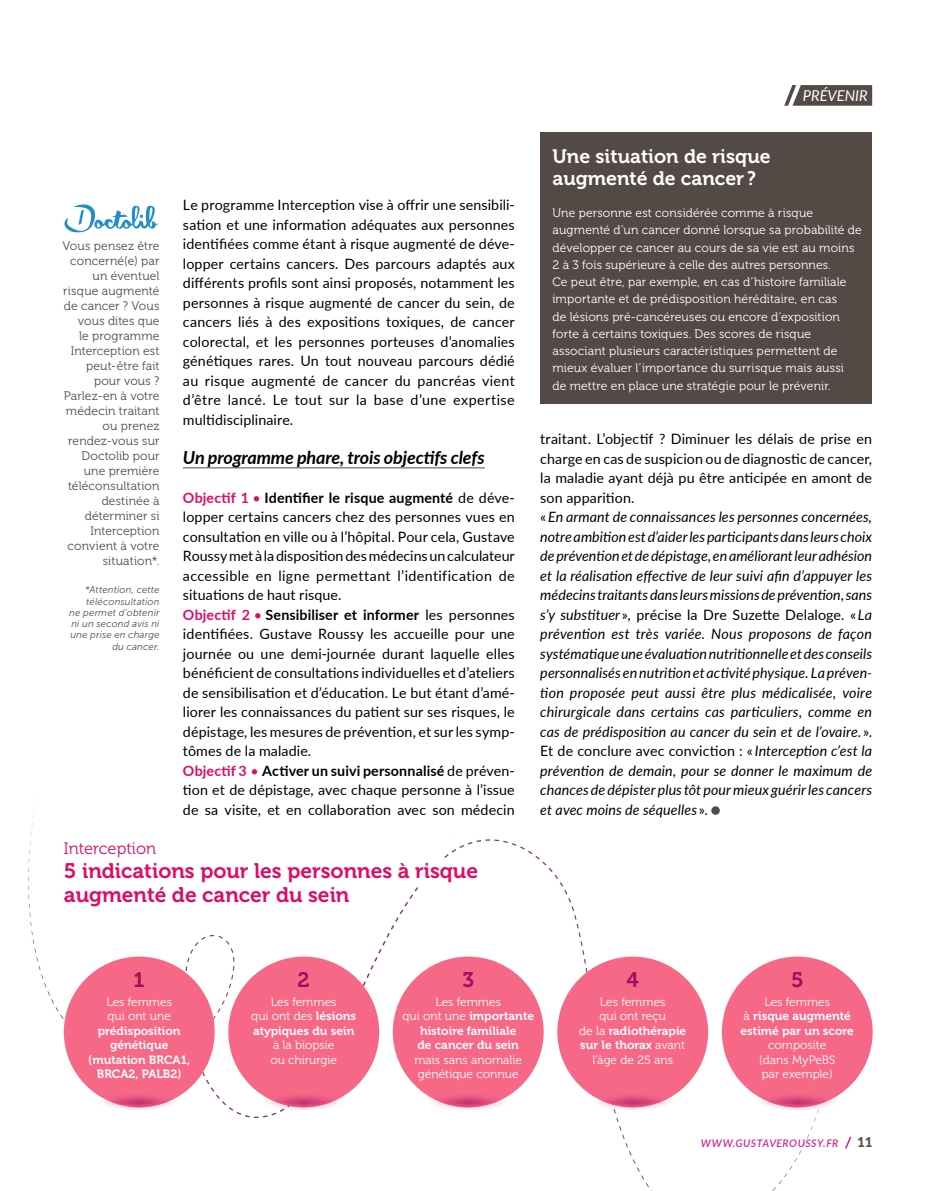
<style>
.page{position:relative;width:936px;height:1191px;background:#fff}
.page>*{position:absolute;margin:0;border:0;box-sizing:border-box;transform-origin:0 0}
.t1{font:21px/24px "Museo 700";color:#e10a62}
.t2{font:21px "Museo 700";color:#a70c61}
.t3{font:19.5px/22.5px "Museo 700";color:#fff}
.t4{font:italic 700 18px "Lato";letter-spacing:-.005em;color:#000}
.t5{font:16.5px "Museo 300";color:#e10a62}
.t6{font:italic 15px "Lato";color:#fff}
.t7{font:14.25px/19.5px "Lato";letter-spacing:.01em;color:#000;text-align:justify}
.t8{font:italic 14.25px/19.5px "Lato";letter-spacing:.005em;color:#000}
.t9{font:800 13.5px "Lato";color:#534a46}
.t10{font:12.3px/17.2px "Museo 300";letter-spacing:.01em;color:#fff}
.t11{font:12.3px/15px "Museo 300";letter-spacing:.01em;color:#4d4d4c;text-align:right}
.t12{font:12px/14.4px "Museo 700";color:#fff;text-align:center}
.t13{font:12px/14.4px "Museo 300";color:#fff}
.t14{font:italic 600 10.5px "Lato";letter-spacing:.045em;color:#d42394}
.t15{font:italic 9.75px/11.2px "Museo Sans 300";letter-spacing:.02em;color:#4d4d4c;text-align:right}
.s1{font-weight:700;color:#e10a62}
.s2{color:#e00c62}
.s3{font-weight:700}
.s4{font-style:normal}
.s5{font-family:"Museo 700"}
.s6{font-family:"Museo 300"}
</style>
<div class="page">
<svg style="left:28px;top:806px;width:390px;height:312px"></svg>
<svg style="left:476px;top:839px;width:173px;height:349px"></svg>
<svg style="left:773px;top:1111px;width:45px;height:79px"></svg>
<svg style="left:844px;top:1136px;width:8px;height:13px"></svg>
<svg style="left:784px;top:85px;width:88px;height:21px;background:#665e5b"></svg>
<hr style="left:183px;top:467px;width:302px;height:1px;background:#534a46">
<div style="left:540px;top:424px;width:332px;height:437px;background:#fff"></div>
<div style="left:711px;top:806px;width:8px;height:8px;background:#534a46;border-radius:50%"></div>
<svg style="left:64px;top:204px;width:95px;height:28px"></svg>
<div style="left:64px;top:956px;width:151px;height:151px;background:#f76887;border-radius:50%"></div>
<div style="left:393px;top:956px;width:150px;height:151px;background:#f76887;border-radius:50%"></div>
<div style="left:228px;top:956px;width:151px;height:151px;background:#f76887;border-radius:50%"></div>
<div style="left:557px;top:956px;width:151px;height:151px;background:#f76887;border-radius:50%"></div>
<div style="left:721px;top:956px;width:151px;height:151px;background:#f76887;border-radius:50%"></div>
<svg style="left:94px;top:1092px;width:88px;height:20px"></svg>
<svg style="left:260px;top:1092px;width:87px;height:20px"></svg>
<svg style="left:588px;top:1092px;width:88px;height:20px"></svg>
<svg style="left:424px;top:1092px;width:88px;height:20px"></svg>
<svg style="left:753px;top:1092px;width:88px;height:20px"></svg>
<div style="left:540px;top:132px;width:332px;height:271px;background:#534a46"></div>
<div style="left:64px;top:841px;width:440px;height:60px;background:#fff"></div>
<p class="t11" style="left:63px;top:238px;width:98px">Vous pensez être concerné(e) par un éventuel risque augmenté de cancer ? Vous vous dites que<br>le programme<br>Interception est peut-être fait pour vous ?<br>Parlez-en à votre médecin traitant ou prenez rendez-vous sur<br>Doctolib pour une première téléconsultation destinée à déterminer si<br>Interception convient à votre situation*.</p>
<p class="t15" style="left:69px;top:584px;width:92px">*Attention, cette téléconsultation<br>ne permet d’obtenir ni un second avis ni une prise en charge du cancer.</p>
<p class="t7" style="left:183px;top:194px;width:333px">Le programme Interception vise à offrir une sensibili&shy;sation et une information adéquates aux personnes identifiées comme étant à risque augmenté de déve&shy;lopper certains cancers. Des parcours adaptés aux différents profils sont ainsi proposés, notamment les personnes à risque augmenté de cancer du sein, de cancers liés à des expositions toxiques, de cancer colorectal, et les personnes porteuses d’anomalies génétiques rares. Un tout nouveau parcours dédié au risque augmenté de cancer du pancréas vient d’être lancé. Le tout sur la base d’une expertise multidisciplinaire.</p>
<p class="t4" style="left:183px;top:444px;width:303px">Un programme phare, trois objectifs clefs</p>
<p class="t7" style="left:183px;top:487px;width:333px;text-align:left"><span class="s1">Objectif 1</span> <span class="s2">•</span> <span class="s3">Identifier le risque augmenté</span> de déve&shy;lopper certains cancers chez des personnes vues en consultation en ville ou à l’hôpital. Pour cela, Gustave Roussy met à la disposition des médecins un calculateur accessible en ligne permettant l’identification de situations de haut risque.<br><span class="s1">Objectif 2</span> <span class="s2">•</span> <span class="s3">Sensibiliser et informer</span> les personnes identifiées. Gustave Roussy les accueille pour une journée ou une demi-journée durant laquelle elles bénéficient de consultations individuelles et d’ateliers de sensibilisation et d’éducation. Le but étant d’amé&shy;liorer les connaissances du patient sur ses risques, le dépistage, les mesures de prévention, et sur les symp&shy;tômes de la maladie.<br><span class="s1">Objectif 3</span> <span class="s2">•</span> <span class="s3">Activer un suivi personnalisé</span> de préven&shy;tion et de dépistage, avec chaque personne à l’issue de sa visite, et en collaboration avec son médecin</p>
<p class="t5" style="left:64px;top:839px;width:94px">Interception</p>
<h1 class="t1" style="left:64px;top:858px;width:415px">5 indications pour les personnes à risque augmenté de cancer du sein</h1>
<p class="t6" style="left:802px;top:85px;width:66px">PRÉVENIR</p>
<h2 class="t3" style="left:552px;top:145px;width:220px">Une situation de risque augmenté de cancer ?</h2>
<p class="t10" style="left:552px;top:204px;width:311px">Une personne est considérée comme à risque augmenté d’un cancer donné lorsque sa probabilité de développer ce cancer au cours de sa vie est au moins 2 à 3 fois supérieure à celle des autres personnes.<br>Ce peut être, par exemple, en cas d’histoire familiale importante et de prédisposition héréditaire, en cas<br>de lésions pré-cancéreuses ou encore d’exposition forte à certains toxiques. Des scores de risque associant plusieurs caractéristiques permettent de mieux évaluer l’importance du surrisque mais aussi<br>de mettre en place une stratégie pour le prévenir.</p>
<p class="t8" style="left:540px;top:428px;width:333px"><span class="s4">traitant. L’objectif ? Diminuer les délais de prise en charge en cas de suspicion ou de diagnostic de cancer, la maladie ayant déjà pu être anticipée en amont de son apparition.<br>«</span> En armant de connaissances les personnes concernées, notre ambition est d’aider les participants dans leurs choix de prévention et de dépistage, en améliorant leur adhésion et la réalisation effective de leur suivi afin d’appuyer les médecins traitants dans leurs missions de prévention, sans s’y substituer <span class="s4">», précise la Dre Suzette Delaloge. «</span> La prévention est très variée. Nous proposons de façon systématique une évaluation nutritionnelle et des conseils personnalisés en nutrition et activité physique. La préven&shy;tion proposée peut aussi être plus médicalisée, voire chirurgicale dans certains cas particuliers, comme en cas de prédisposition au cancer du sein et de l’ovaire. <span class="s4">».<br>Et de conclure avec conviction : «</span> Interception c’est la prévention de demain, pour se donner le maximum de chances de dépister plus tôt pour mieux guérir les cancers et avec moins de séquelles <span class="s4">».</span></p>
<h1 class="t2" style="left:134px;top:968px;width:13px">1</h1>
<p class="t13" style="left:106px;top:995px;width:67px">Les femmes qui ont une</p>
<p class="t12" style="left:88px;top:1023px;width:103px">prédisposition génétique (mutation BRCA1,<br>BRCA2, PALB2)</p>
<h1 class="t2" style="left:297px;top:968px;width:14px">2</h1>
<p class="t13" style="left:251px;top:995px;width:106px;text-align:center">Les femmes<br>qui ont des <span class="s5">lésions</span></p>
<p class="t12" style="left:253px;top:1023px;width:103px">atypiques du sein</p>
<p class="t13" style="left:270px;top:1038px;width:68px">à la biopsie ou chirurgie</p>
<h1 class="t2" style="left:462px;top:968px;width:13px">3</h1>
<p class="t13" style="left:435px;top:995px;width:67px">Les femmes</p>
<p class="t12" style="left:402px;top:1009px;width:133px"><span class="s6">qui ont une</span> importante histoire familiale<br>de cancer du sein</p>
<p class="t13" style="left:414px;top:1052px;width:109px">mais sans anomalie génétique connue</p>
<h1 class="t2" style="left:626px;top:968px;width:14px">4</h1>
<p class="t13" style="left:599px;top:995px;width:68px">Les femmes qui ont reçu</p>
<p class="t12" style="left:579px;top:1023px;width:109px;text-align:left"><span class="s6">de la</span> radiothérapie sur le thorax <span class="s6">avant</span></p>
<p class="t13" style="left:592px;top:1052px;width:82px">l’âge de 25 ans</p>
<h1 class="t2" style="left:791px;top:968px;width:14px">5</h1>
<p class="t13" style="left:764px;top:995px;width:67px">Les femmes</p>
<p class="t12" style="left:740px;top:1009px;width:115px;text-align:left"><span class="s6">à</span> risque augmenté estimé par un score</p>
<p class="t13" style="left:759px;top:1038px;width:78px;text-align:center">composite (dans MyPeBS par exemple)</p>
<p class="t14" style="left:700px;top:1135px;width:139px">WWW.GUSTAVEROUSSY.FR</p>
<p class="t9" style="left:857px;top:1131px;width:17px">11</p>
</div>
